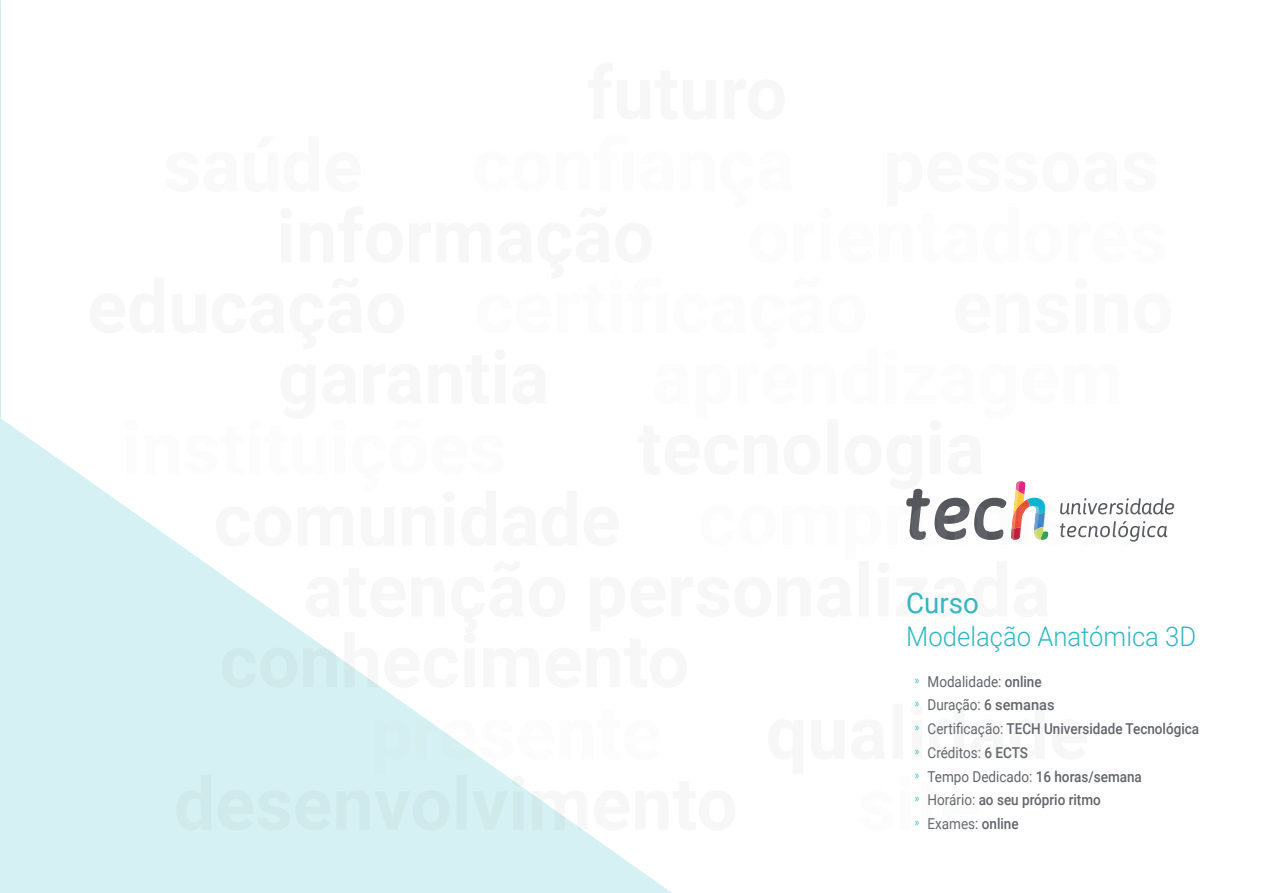
<style>
.page{position:relative;width:1263px;height:893px;background:#fff}
.page>*{position:absolute;margin:0;border:0;box-sizing:border-box;transform-origin:0 0}
.t1{font:28.5px "Roboto";color:#2db8c5}
.t2{font:300 27px "Roboto";color:#2db8c5;scale:.95 1}
.t3{font:500 15px/23.7px "Roboto";color:#61646a;scale:.9 1}
.s1{font-weight:400}
</style>
<div class="page">
<svg style="left:0;top:418px;width:672px;height:475px;background:#daf2f4"></svg>
<svg style="left:306px;top:561px;width:366px;height:71px"></svg>
<svg style="left:222px;top:632px;width:450px;height:56px"></svg>
<svg style="left:176px;top:711px;width:496px;height:119px"></svg>
<svg style="left:90px;top:418px;width:1084px;height:142px"></svg>
<h1 class="t1" style="left:906px;top:583px;width:74px">Curso</h1>
<h2 class="t2" style="left:906px;top:617px;width:307px">Modelação Anatómica 3D</h2>
<p class="t3" style="left:915px;top:669px;width:317px"><sup>»</sup> <span class="s1">Modalidade:</span> online<br><sup>»</sup> <span class="s1">Duração:</span> 6 semanas<br><sup>»</sup> <span class="s1">Certificação:</span> TECH Universidade Tecnológica <sup>»</sup> <span class="s1">Créditos:</span> 6 ECTS<br><sup>»</sup> <span class="s1">Tempo Dedicado:</span> 16 horas/semana<br><sup>»</sup> <span class="s1">Horário:</span> ao seu próprio ritmo<br><sup>»</sup> <span class="s1">Exames:</span> online</p>
</div>
